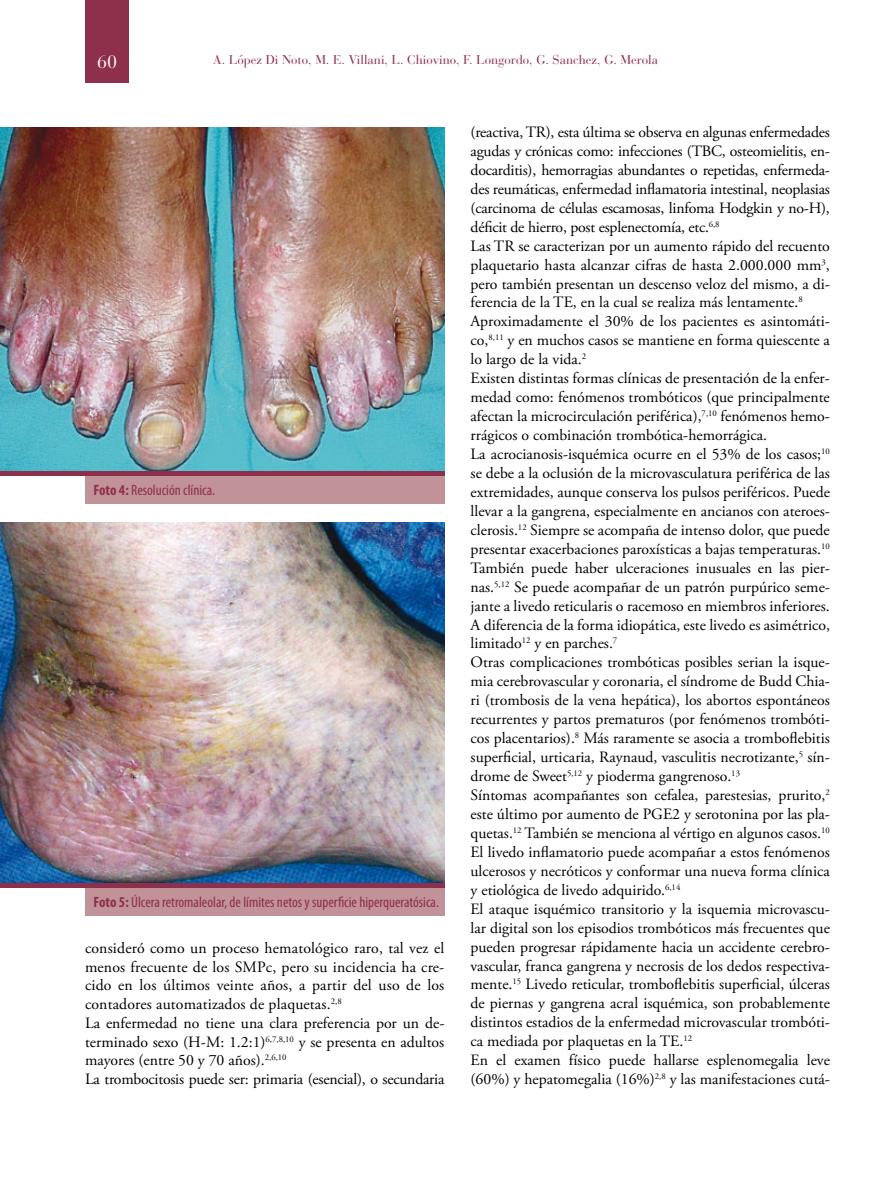
<style>
.page{position:relative;width:893px;height:1191px;background:#fff}
.page>*{position:absolute;margin:0;border:0;box-sizing:border-box;transform-origin:0 0}
.t1{font:18px "Bauer Bodoni";color:#fff}
.t2{font:15.75px/18.9px "Adobe Garamond Pro";color:#000}
.t3{font:condensed 15px "Myriad Pro";color:#8e2f4c}
.t4{font:12.75px "Bauer Bodoni";color:#8e2f4c}
.s1{font-weight:700}
</style>
<div class="page">
<div style="left:85px;top:0;width:44px;height:82px;background:#8e2f4c"></div>
<img style="left:0;top:128px;width:444px;height:343px">
<img style="left:0;top:522px;width:444px;height:361px">
<div style="left:85px;top:475px;width:359px;height:28px;background:#c19298"></div>
<div style="left:85px;top:887px;width:359px;height:28px;background:#c19298"></div>
<hr style="left:0;top:471px;width:444px;height:4px;background:#8e2f4c">
<hr style="left:0;top:883px;width:444px;height:4px;background:#8e2f4c">
<p class="t1" style="left:97px;top:51px;width:22px">60</p>
<p class="t4" style="left:213px;top:52px;width:446px">A. López Di Noto, M. E. Villani, L. Chiovino, F. Longordo, G. Sanchez, G. Merola</p>
<p class="t3" style="left:94px;top:481px;width:123px"><span class="s1">Foto 4:</span> Resolución clínica.</p>
<p class="t3" style="left:94px;top:893px;width:347px"><span class="s1">Foto 5:</span> Úlcera retromaleolar, de límites netos y superficie hiperqueratósica.</p>
<p class="t2" style="left:85px;top:939px;width:361px">consideró como un proceso hematológico raro, tal vez el menos frecuente de los SMPc, pero su incidencia ha cre&shy;cido en los últimos veinte años, a partir del uso de los contadores automatizados de plaquetas.<sup>2,8<br></sup>La enfermedad no tiene una clara preferencia por un de&shy;terminado sexo (H-M: 1.2:1)<sup>6,7,8,10</sup> y se presenta en adultos mayores (entre 50 y 70 años).<sup>2,6,10<br></sup>La trombocitosis puede ser: primaria (esencial), o secundaria</p>
<p class="t2" style="left:471px;top:123px;width:361px">(reactiva, TR), esta última se observa en algunas enfermedades agudas y crónicas como: infecciones (TBC, osteomielitis, en&shy;docarditis), hemorragias abundantes o repetidas, enfermeda&shy;des reumáticas, enfermedad inflamatoria intestinal, neoplasias (carcinoma de células escamosas, linfoma Hodgkin y no-H), déficit de hierro, post esplenectomía, etc.<sup>6,8<br></sup>Las TR se caracterizan por un aumento rápido del recuento plaquetario hasta alcanzar cifras de hasta 2.000.000 mm<sup>3</sup>, pero también presentan un descenso veloz del mismo, a di&shy;ferencia de la TE, en la cual se realiza más lentamente.<sup>8<br></sup>Aproximadamente el 30% de los pacientes es asintomáti&shy;co,<sup>8,11</sup> y en muchos casos se mantiene en forma quiescente a lo largo de la vida.<sup>2<br></sup>Existen distintas formas clínicas de presentación de la enfer&shy;medad como: fenómenos trombóticos (que principalmente afectan la microcirculación periférica),<sup>7,10</sup> fenómenos hemo&shy;rrágicos o combinación trombótica-hemorrágica.<br>La acrocianosis-isquémica ocurre en el 53% de los casos;<sup>10 </sup>se debe a la oclusión de la microvasculatura periférica de las extremidades, aunque conserva los pulsos periféricos. Puede llevar a la gangrena, especialmente en ancianos con ateroes&shy;clerosis.<sup>12</sup> Siempre se acompaña de intenso dolor, que puede presentar exacerbaciones paroxísticas a bajas temperaturas.<sup>10<br></sup>También puede haber ulceraciones inusuales en las pier&shy;nas.<sup>5,12</sup> Se puede acompañar de un patrón purpúrico seme&shy;jante a livedo reticularis o racemoso en miembros inferiores.<br>A diferencia de la forma idiopática, este livedo es asimétrico, limitado<sup>12</sup> y en parches.<sup>7<br></sup>Otras complicaciones trombóticas posibles serian la isque&shy;mia cerebrovascular y coronaria, el síndrome de Budd Chia&shy;ri (trombosis de la vena hepática), los abortos espontáneos recurrentes y partos prematuros (por fenómenos trombóti&shy;cos placentarios).<sup>8</sup> Más raramente se asocia a tromboflebitis superficial, urticaria, Raynaud, vasculitis necrotizante,<sup>5</sup> sín&shy;drome de Sweet<sup>5,12</sup> y pioderma gangrenoso.<sup>13<br></sup>Síntomas acompañantes son cefalea, parestesias, prurito,<sup>2 </sup>este último por aumento de PGE2 y serotonina por las pla&shy;quetas.<sup>12</sup> También se menciona al vértigo en algunos casos.<sup>10<br></sup>El livedo inflamatorio puede acompañar a estos fenómenos ulcerosos y necróticos y conformar una nueva forma clínica y etiológica de livedo adquirido.<sup>6,14<br></sup>El ataque isquémico transitorio y la isquemia microvascu&shy;lar digital son los episodios trombóticos más frecuentes que pueden progresar rápidamente hacia un accidente cerebro&shy;vascular, franca gangrena y necrosis de los dedos respectiva&shy;mente.<sup>15</sup> Livedo reticular, tromboflebitis superficial, úlceras de piernas y gangrena acral isquémica, son probablemente distintos estadios de la enfermedad microvascular trombóti&shy;ca mediada por plaquetas en la TE.<sup>12<br></sup>En el examen físico puede hallarse esplenomegalia leve (60%) y hepatomegalia (16%)<sup>2,8</sup> y las manifestaciones cutá-</p>
</div>
